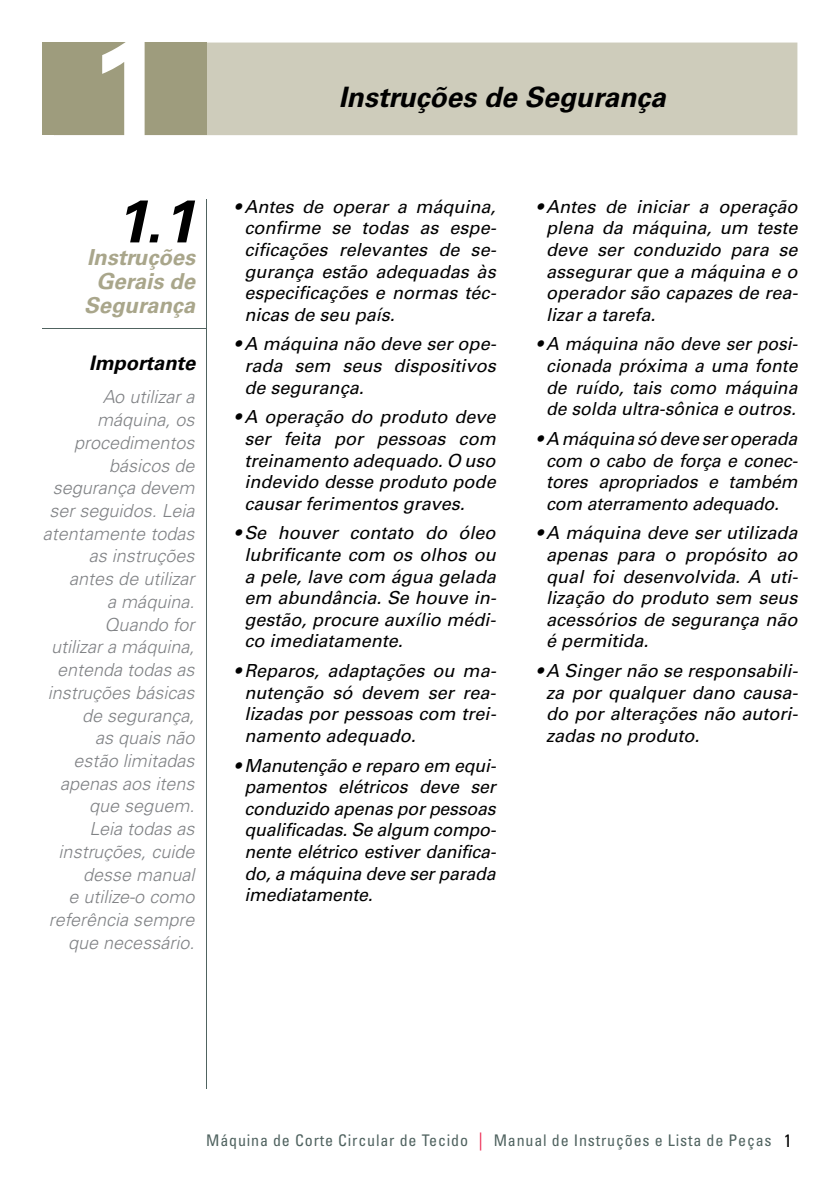
<style>
.page{position:relative;width:840px;height:1191px;background:#fff}
.page>*{position:absolute;margin:0;border:0;box-sizing:border-box;transform-origin:0 0}
.t1{font:italic 700 60px "Univers LT Std";color:#000}
.t2{font:italic 700 28px "Univers LT Std";color:#000}
.t3{font:italic 700 22px/24px "Univers LT Std";color:#a9a68b;text-align:center}
.t4{font:italic 700 20px "Univers LT Std";color:#000}
.t5{font:italic 18px/21.6px "Univers LT Std";color:#000;text-align:justify}
.t6{font:italic 300 18px/22.8px "Univers LT Std";color:#808285;text-align:right}
.t7{font:condensed 16px "Univers LT Std";letter-spacing:.05em;color:#506360}
.s1{font-size:18px;color:#ed2951}
.s2{font-size:18px;color:#000}
</style>
<div class="page">
<div style="left:207px;top:43px;width:590px;height:92px;background:#ceccbb"></div>
<div style="left:43px;top:43px;width:164px;height:92px;background:#9e9c7d"></div>
<hr style="left:42px;top:328px;width:165px;height:1px;background:#506360">
<hr style="left:206px;top:199px;width:1px;height:890px;background:#506360">
<svg style="left:102px;top:42px;width:42px;height:94px"></svg>
<h1 class="t1" style="left:114px;top:186px;width:82px">1.1</h1>
<p class="t3" style="left:84px;top:246px;width:112px">Instruções<br>Gerais de<br>Segurança</p>
<p class="t4" style="left:89px;top:351px;width:107px">Importante</p>
<p class="t6" style="left:43px;top:386px;width:153px">Ao utilizar a máquina, os procedimentos básicos de segurança devem ser seguidos. Leia atentamente todas as instruções antes de utilizar<br>a máquina.<br>Quando for<br>utilizar a máquina, entenda todas as instruções básicas de segurança,<br>as quais não<br>estão limitadas apenas aos itens que seguem.<br>Leia todas as instruções, cuide desse manual<br>e utilize-o como referência sempre que necessário.</p>
<h2 class="t2" style="left:338px;top:81px;width:328px">Instruções de Segurança</h2>
<p class="t5" style="left:244px;top:196px;width:253px;text-indent:-10px">• Antes de operar a máquina, confirme se todas as espe&shy;cificações relevantes de se&shy;gurança estão adequadas às especificações e normas téc&shy;nicas de seu país.</p>
<p class="t5" style="left:244px;top:333px;width:253px;text-indent:-10px">• A máquina não deve ser ope&shy;rada sem seus dispositivos de segurança.</p>
<p class="t5" style="left:244px;top:406px;width:252px;text-indent:-10px">• A operação do produto deve ser feita por pessoas com treinamento adequado. O uso indevido desse produto pode causar ferimentos graves.</p>
<p class="t5" style="left:244px;top:522px;width:253px;text-indent:-10px">• Se houver contato do óleo lubrificante com os olhos ou a pele, lave com água gelada em abundância. Se houve in&shy;gestão, procure auxílio médi&shy;co imediatamente.</p>
<p class="t5" style="left:244px;top:660px;width:253px;text-indent:-10px">• Reparos, adaptações ou ma&shy;nutenção só devem ser rea&shy;lizadas por pessoas com trei&shy;namento adequado.</p>
<p class="t5" style="left:244px;top:754px;width:253px;text-indent:-10px">• Manutenção e reparo em equi&shy;pamentos elétricos deve ser conduzido apenas por pessoas qualificadas. Se algum compo&shy;nente elétrico estiver danifica&shy;do, a máquina deve ser parada imediatamente.</p>
<p class="t5" style="left:546px;top:196px;width:253px;text-indent:-10px">• Antes de iniciar a operação plena da máquina, um teste deve ser conduzido para se assegurar que a máquina e o operador são capazes de rea&shy;lizar a tarefa.</p>
<p class="t5" style="left:536px;top:333px;width:263px;text-align:center">• A máquina não deve ser posi&shy;cionada próxima a uma fonte de ruído, tais como máquina de solda ultra-sônica e outros.</p>
<p class="t5" style="left:536px;top:428px;width:263px;text-align:center">• A máquina só deve ser operada com o cabo de força e conec&shy;tores apropriados e também com aterramento adequado.</p>
<p class="t5" style="left:546px;top:522px;width:253px;text-indent:-10px">• A máquina deve ser utilizada apenas para o propósito ao qual foi desenvolvida. A uti&shy;lização do produto sem seus acessórios de segurança não é permitida.</p>
<p class="t5" style="left:546px;top:660px;width:253px;text-indent:-10px">• A Singer não se responsabili&shy;za por qualquer dano causa&shy;do por alterações não autori&shy;zadas no produto.</p>
<p class="t7" style="left:206px;top:1130px;width:586px">Máquina de Corte Circular de Tecido <span class="s1">|</span> Manual de Instruções e Lista de Peças <span class="s2">1</span></p>
</div>
